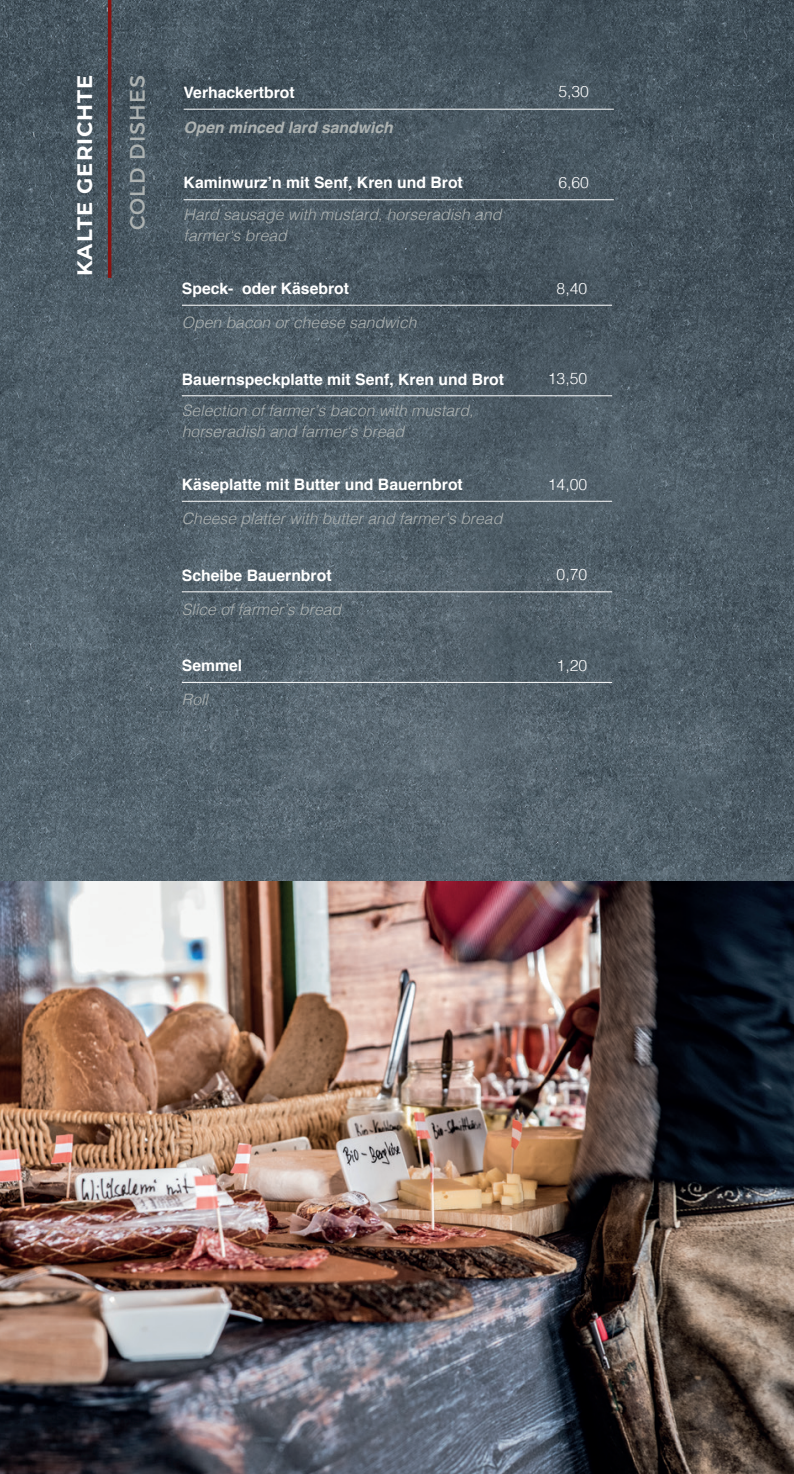
<style>
.page{position:relative;width:794px;height:1474px;background:#fff}
.page>*{position:absolute;margin:0;border:0;box-sizing:border-box;transform-origin:0 0}
.t1{font:700 21px "Montserrat";letter-spacing:.05em;color:#fff}
.t2{font:21px "Montserrat";letter-spacing:.06em;color:#aeb3b2}
.t3{font:italic 300 15.75px/21px "Helvetica";color:#aeb3b2}
.t4{font:700 15.75px "Helvetica";color:#fff}
.t5{font:300 15.75px "Helvetica";color:#fff}
.t6{font:italic 700 15.75px "Helvetica";color:#aeb3b2}
</style>
<div class="page">
<img style="left:0;top:0;width:794px;height:881px">
<hr style="left:108px;top:0;width:3px;height:278px;background:#8a1310">
<hr style="left:184px;top:109px;width:327px;height:1px;background:#fff">
<hr style="left:511px;top:109px;width:103px;height:1px;background:#fff">
<hr style="left:184px;top:199px;width:327px;height:1px;background:#fff">
<hr style="left:511px;top:199px;width:103px;height:1px;background:#fff">
<hr style="left:182px;top:305px;width:328px;height:1px;background:#fff">
<hr style="left:510px;top:305px;width:102px;height:1px;background:#fff">
<hr style="left:182px;top:395px;width:332px;height:1px;background:#fff">
<hr style="left:514px;top:395px;width:98px;height:1px;background:#fff">
<hr style="left:182px;top:501px;width:328px;height:1px;background:#fff">
<hr style="left:510px;top:501px;width:102px;height:1px;background:#fff">
<hr style="left:182px;top:682px;width:328px;height:1px;background:#fff">
<hr style="left:510px;top:682px;width:102px;height:1px;background:#fff">
<hr style="left:182px;top:591px;width:328px;height:1px;background:#fff">
<hr style="left:510px;top:591px;width:102px;height:1px;background:#fff">
<img style="left:0;top:881px;width:794px;height:592px">
<p class="t1" style="left:70px;top:275px;width:202px;rotate:-90deg">KALTE GERICHTE</p>
<p class="t2" style="left:124px;top:230px;width:157px;rotate:-90deg">COLD DISHES</p>
<p class="t4" style="left:184px;top:80px;width:113px">Verhackertbrot</p>
<p class="t5" style="left:558px;top:78px;width:32px">5,30</p>
<p class="t6" style="left:184px;top:114px;width:211px">Open minced lard sandwich</p>
<p class="t4" style="left:184px;top:170px;width:281px">Kaminwurz’n mit Senf, Kren und Brot</p>
<p class="t5" style="left:558px;top:169px;width:32px">6,60</p>
<p class="t3" style="left:184px;top:203px;width:319px">Hard sausage with mustard, horseradish and farmer‘s bread</p>
<p class="t4" style="left:182px;top:275px;width:169px">Speck- oder Käsebrot</p>
<p class="t5" style="left:556px;top:274px;width:32px">8,40</p>
<p class="t3" style="left:182px;top:311px;width:236px">Open bacon or cheese sandwich</p>
<p class="t4" style="left:182px;top:366px;width:324px">Bauernspeckplatte mit Senf, Kren und Brot</p>
<p class="t5" style="left:548px;top:365px;width:41px">13,50</p>
<p class="t3" style="left:182px;top:399px;width:293px">Selection of farmer’s bacon with mustard, horseradish and farmer‘s bread</p>
<p class="t4" style="left:182px;top:471px;width:282px">Käseplatte mit Butter und Bauernbrot</p>
<p class="t5" style="left:548px;top:470px;width:41px">14,00</p>
<p class="t3" style="left:182px;top:507px;width:322px">Cheese platter with butter and farmer’s bread</p>
<p class="t4" style="left:182px;top:562px;width:151px">Scheibe Bauernbrot</p>
<p class="t5" style="left:556px;top:561px;width:32px">0,70</p>
<p class="t3" style="left:182px;top:598px;width:161px">Slice of farmer’s bread</p>
<p class="t4" style="left:182px;top:653px;width:62px">Semmel</p>
<p class="t5" style="left:556px;top:651px;width:32px">1,20</p>
<p class="t3" style="left:182px;top:688px;width:28px">Roll</p>
</div>
